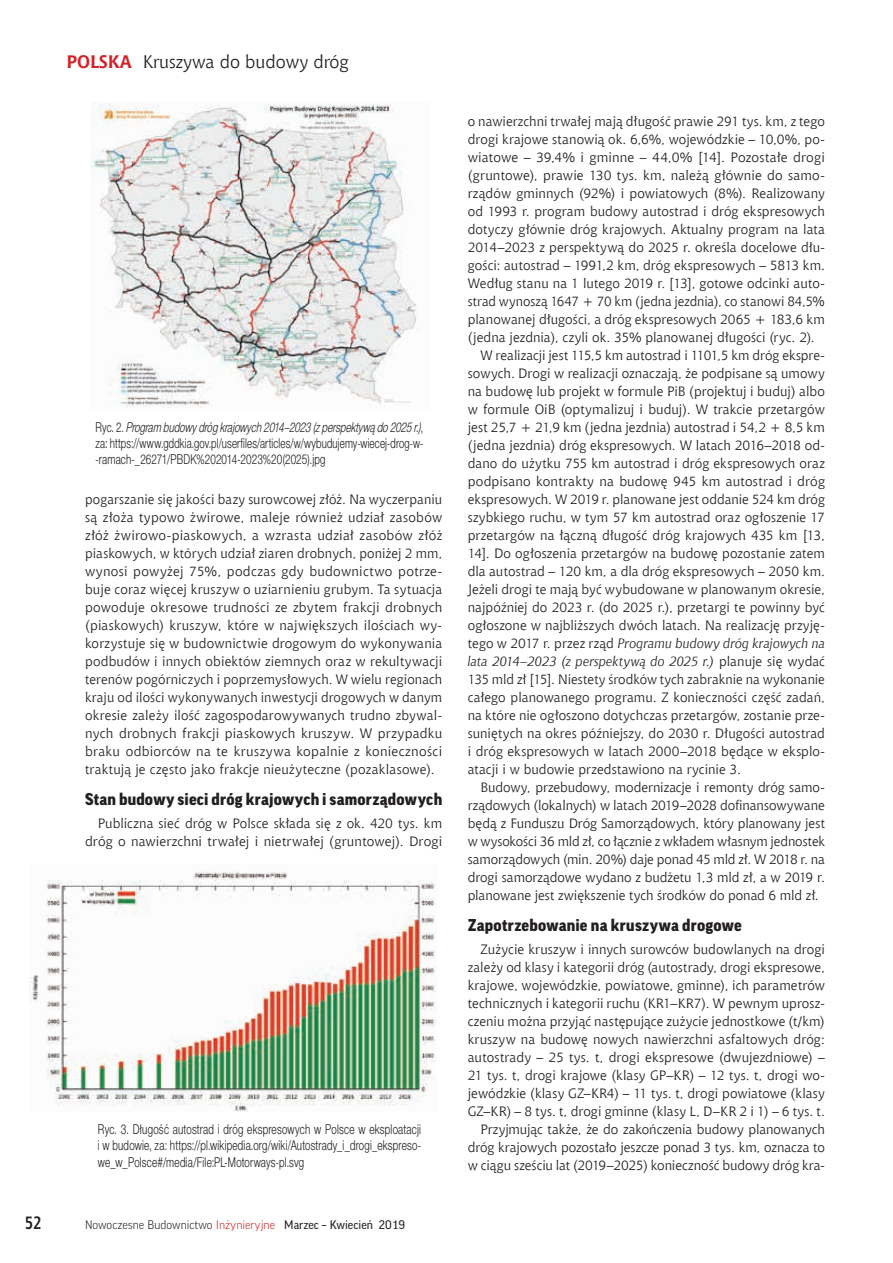
<style>
.page{position:relative;width:893px;height:1263px;background:#fff}
.page>*{position:absolute;margin:0;border:0;box-sizing:border-box;transform-origin:0 0}
.t1{font:18px "Chianti EU";color:#231f20}
.t2{font:700 18px "Aerton Cnd EFN";color:#231f20}
.t3{font:900 16.5px "Good Pro";letter-spacing:.015em;color:#231f20}
.t4{font:13.5px/18px "Chianti EU";letter-spacing:.005em;color:#231f20;text-align:right}
.t5{font:13.5px/16.2px "Switzer Cnd EFN Light";letter-spacing:.015em;color:#231f20;text-align:justify;scale:.88 1}
.t6{font:13.5px/16.2px "Switzer Cnd EFN Light";letter-spacing:.015em;color:#231f20;text-align:justify;scale:.9 1}
.t7{font:italic 13.5px "Chianti EU";letter-spacing:.005em;color:#231f20}
.t8{font:300 12px "Good Pro";color:#231f20}
.t9{font:8.25px "Calibri";color:#040503}
.s1{font-weight:700;color:#d1232a}
.s2{font-style:italic}
.s3{color:#d1232a}
.s4{font-weight:400}
.s5{font-style:normal}
</style>
<div class="page">
<img style="left:91px;top:102px;width:328px;height:306px">
<img style="left:29px;top:871px;width:407px;height:241px">
<h1 class="t1" style="left:66px;top:51px;width:284px"><span class="s1">POLSKA</span> Kruszywa do budowy dróg</h1>
<p class="t5" style="left:96px;top:419px;width:374px">Ryc. 2. <span class="s2">Program budowy dróg krajowych 2014–2023 (z perspektywą do 2025 r.)</span>, za: https://www.gddkia.gov.pl/userfiles/articles/w/wybudujemy-wiecej-drog-w--ramach-_26271/PBDK%202014-2023%20(2025).jpg</p>
<p class="t9" style="left:91px;top:420px;width:297px">Rys. 2 Program budowy dróg krajowych 2014 – 2023 (2025),[hAps://www.gddkia.gov.pl]</p>
<p class="t4" style="left:85px;top:490px;width:359px;text-align:justify">pogarszanie się jakości bazy surowcowej złóż. Na wyczerpaniu są złoża typowo żwirowe, maleje również udział zasobów złóż żwirowo-piaskowych, a wzrasta udział zasobów złóż piaskowych, w których udział ziaren drobnych, poniżej 2 mm, wynosi powyżej 75%, podczas gdy budownictwo potrze&shy;buje coraz więcej kruszyw o uziarnieniu grubym. Ta sytuacja powoduje okresowe trudności ze zbytem frakcji drobnych (piaskowych) kruszyw, które w największych ilościach wy&shy;korzystuje się w budownictwie drogowym do wykonywania podbudów i innych obiektów ziemnych oraz w rekultywacji terenów pogórniczych i poprzemysłowych. W wielu regionach kraju od ilości wykonywanych inwestycji drogowych w danym okresie zależy ilość zagospodarowywanych trudno zbywal&shy;nych drobnych frakcji piaskowych kruszyw. W przypadku braku odbiorców na te kruszywa kopalnie z konieczności traktują je często jako frakcje nieużyteczne (pozaklasowe).</p>
<p class="t3" style="left:85px;top:790px;width:359px">Stan budowy sieci dróg krajowych i samorządowych</p>
<p class="t4" style="left:85px;top:814px;width:359px">Publiczna sieć dróg w Polsce składa się z ok. 420 tys. km dróg o nawierzchni trwałej i nietrwałej (gruntowej). Drogi</p>
<p class="t6" style="left:98px;top:1121px;width:361px">Ryc. 3. Długość autostrad i dróg ekspresowych w Polsce w eksploatacji i w budowie, za: https://pl.wikipedia.org/wiki/Autostrady_i_drogi_ekspreso&shy;we_w_Polsce#/media/File:PL-Motorways-pl.svg</p>
<h1 class="t2" style="left:25px;top:1212px;width:18px">52</h1>
<p class="t8" style="left:85px;top:1218px;width:322px">Nowoczesne Budownictwo <span class="s3">Inżynieryjne</span> <span class="s4">Marzec – Kwiecień 2019</span></p>
<p class="t4" style="left:468px;top:112px;width:359px">o nawierzchni trwałej mają długość prawie 291 tys. km, z tego</p>
<p class="t4" style="left:468px;top:130px;width:359px">drogi krajowe stanowią ok. 6,6%, wojewódzkie – 10,0%, po-</p>
<p class="t4" style="left:468px;top:148px;width:359px">wiatowe – 39,4% i gminne – 44,0% [14]. Pozostałe drogi</p>
<p class="t4" style="left:468px;top:166px;width:359px">(gruntowe), prawie 130 tys. km, należą głównie do samo-</p>
<p class="t4" style="left:468px;top:184px;width:359px">rządów gminnych (92%) i powiatowych (8%). Realizowany</p>
<p class="t4" style="left:468px;top:202px;width:359px">od 1993 r. program budowy autostrad i dróg ekspresowych</p>
<p class="t4" style="left:468px;top:220px;width:359px">dotyczy głównie dróg krajowych. Aktualny program na lata</p>
<p class="t4" style="left:468px;top:238px;width:359px">2014–2023 z perspektywą do 2025 r. określa docelowe dłu-</p>
<p class="t4" style="left:468px;top:256px;width:359px">gości: autostrad – 1991,2 km, dróg ekspresowych – 5813 km.</p>
<p class="t4" style="left:468px;top:274px;width:359px">Według stanu na 1 lutego 2019 r. [13], gotowe odcinki auto-</p>
<p class="t4" style="left:468px;top:292px;width:359px">strad wynoszą 1647 + 70 km (jedna jezdnia), co stanowi 84,5%</p>
<p class="t4" style="left:468px;top:310px;width:359px">planowanej długości, a dróg ekspresowych 2065 + 183,6 km</p>
<p class="t4" style="left:468px;top:328px;width:349px">(jedna jezdnia), czyli ok. 35% planowanej długości (ryc. 2).</p>
<p class="t4" style="left:480px;top:346px;width:346px">W realizacji jest 115,5 km autostrad i 1101,5 km dróg ekspre-</p>
<p class="t4" style="left:468px;top:364px;width:359px">sowych. Drogi w realizacji oznaczają, że podpisane są umowy</p>
<p class="t4" style="left:468px;top:382px;width:359px">na budowę lub projekt w formule PiB (projektuj i buduj) albo</p>
<p class="t4" style="left:468px;top:400px;width:359px">w formule OiB (optymalizuj i buduj). W trakcie przetargów</p>
<p class="t4" style="left:468px;top:418px;width:359px">jest 25,7 + 21,9 km (jedna jezdnia) autostrad i 54,2 + 8,5 km</p>
<p class="t4" style="left:468px;top:436px;width:359px">(jedna jezdnia) dróg ekspresowych. W latach 2016–2018 od-</p>
<p class="t4" style="left:468px;top:454px;width:359px">dano do użytku 755 km autostrad i dróg ekspresowych oraz</p>
<p class="t4" style="left:468px;top:472px;width:359px">podpisano kontrakty na budowę 945 km autostrad i dróg</p>
<p class="t4" style="left:468px;top:490px;width:359px">ekspresowych. W 2019 r. planowane jest oddanie 524 km dróg</p>
<p class="t4" style="left:468px;top:508px;width:359px">szybkiego ruchu, w tym 57 km autostrad oraz ogłoszenie 17</p>
<p class="t4" style="left:468px;top:526px;width:359px">przetargów na łączną długość dróg krajowych 435 km [13,</p>
<p class="t4" style="left:468px;top:544px;width:359px">14]. Do ogłoszenia przetargów na budowę pozostanie zatem</p>
<p class="t4" style="left:468px;top:562px;width:359px">dla autostrad – 120 km, a dla dróg ekspresowych – 2050 km.</p>
<p class="t4" style="left:468px;top:580px;width:359px">Jeżeli drogi te mają być wybudowane w planowanym okresie,</p>
<p class="t4" style="left:468px;top:598px;width:359px">najpóźniej do 2023 r. (do 2025 r.), przetargi te powinny być</p>
<p class="t4" style="left:468px;top:616px;width:359px">ogłoszone w najbliższych dwóch latach. Na realizację przyję-</p>
<p class="t7" style="left:468px;top:635px;width:359px"><span class="s5">tego w 2017 r. przez rząd</span> Programu budowy dróg krajowych na</p>
<p class="t7" style="left:468px;top:653px;width:359px">lata 2014–2023 (z perspektywą do 2025 r.) <span class="s5">planuje się wydać</span></p>
<p class="t4" style="left:468px;top:670px;width:359px">135 mld zł [15]. Niestety środków tych zabraknie na wykonanie</p>
<p class="t4" style="left:468px;top:688px;width:359px">całego planowanego programu. Z konieczności część zadań,</p>
<p class="t4" style="left:468px;top:706px;width:359px">na które nie ogłoszono dotychczas przetargów, zostanie prze-</p>
<p class="t4" style="left:468px;top:724px;width:359px">suniętych na okres późniejszy, do 2030 r. Długości autostrad</p>
<p class="t4" style="left:468px;top:742px;width:359px">i dróg ekspresowych w latach 2000–2018 będące w eksplo-</p>
<p class="t4" style="left:468px;top:760px;width:275px">atacji i w budowie przedstawiono na rycinie 3.</p>
<p class="t4" style="left:480px;top:778px;width:346px">Budowy, przebudowy, modernizacje i remonty dróg samo-</p>
<p class="t4" style="left:468px;top:796px;width:359px">rządowych (lokalnych) w latach 2019–2028 dofinansowywane</p>
<p class="t4" style="left:468px;top:814px;width:359px">będą z Funduszu Dróg Samorządowych, który planowany jest</p>
<p class="t4" style="left:468px;top:832px;width:359px">w wysokości 36 mld zł, co łącznie z wkładem własnym jednostek</p>
<p class="t4" style="left:468px;top:850px;width:359px">samorządowych (min. 20%) daje ponad 45 mld zł. W 2018 r. na</p>
<p class="t4" style="left:468px;top:868px;width:359px">drogi samorządowe wydano z budżetu 1,3 mld zł, a w 2019 r.</p>
<p class="t4" style="left:468px;top:886px;width:353px">planowane jest zwiększenie tych środków do ponad 6 mld zł.</p>
<p class="t3" style="left:468px;top:916px;width:276px">Zapotrzebowanie na kruszywa drogowe</p>
<p class="t4" style="left:468px;top:940px;width:359px">Zużycie kruszyw i innych surowców budowlanych na drogi zależy od klasy i kategorii dróg (autostrady, drogi ekspresowe, krajowe, wojewódzkie, powiatowe, gminne), ich parametrów technicznych i kategorii ruchu (KR1–KR7). W pewnym uprosz&shy;czeniu można przyjąć następujące zużycie jednostkowe (t/km) kruszyw na budowę nowych nawierzchni asfaltowych dróg: autostrady – 25 tys. t, drogi ekspresowe (dwujezdniowe) – 21 tys. t, drogi krajowe (klasy GP–KR) – 12 tys. t, drogi wo&shy;jewódzkie (klasy GZ–KR4) – 11 tys. t, drogi powiatowe (klasy GZ–KR) – 8 tys. t, drogi gminne (klasy L, D–KR 2 i 1) – 6 tys. t.<br>Przyjmując także, że do zakończenia budowy planowanych dróg krajowych pozostało jeszcze ponad 3 tys. km, oznacza to w ciągu sześciu lat (2019–2025) konieczność budowy dróg kra-</p>
</div>
